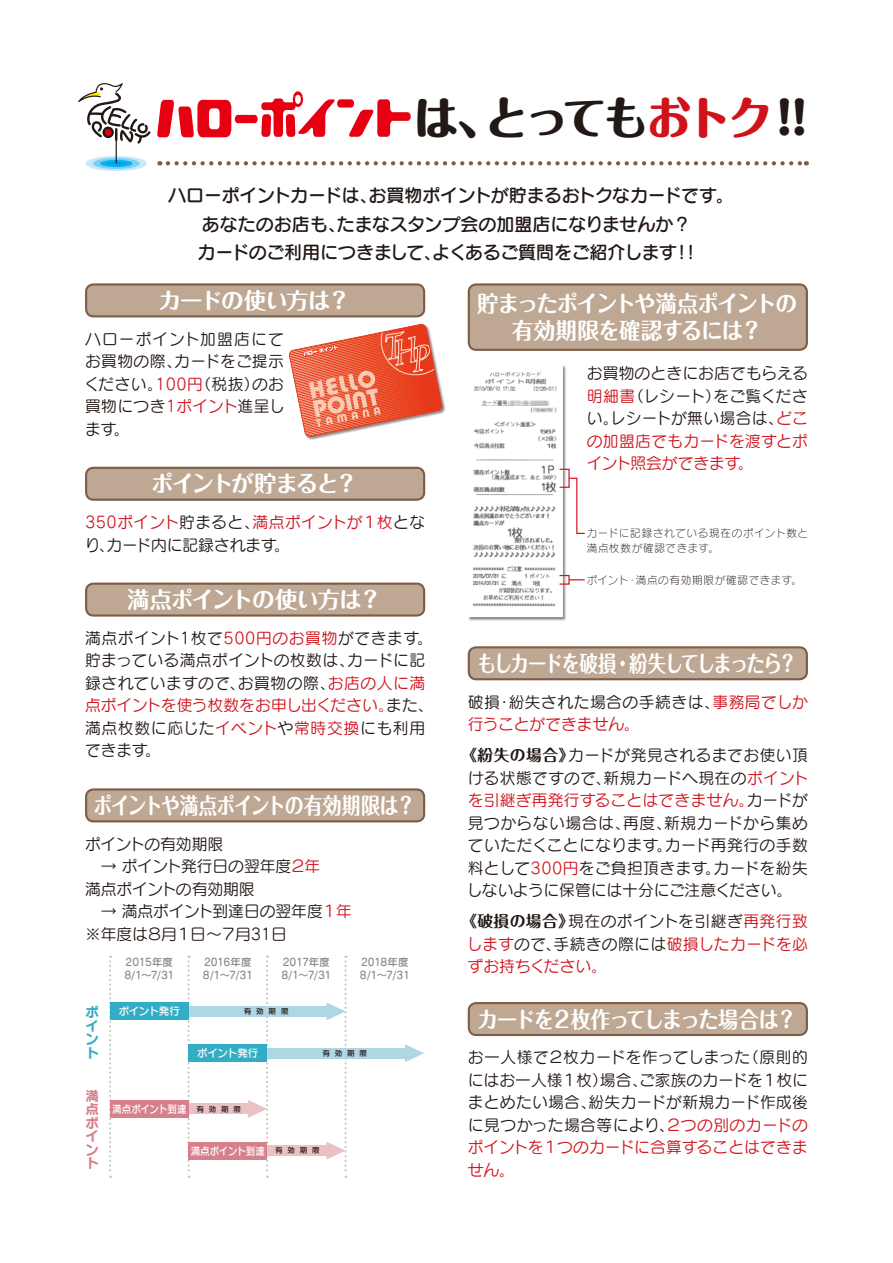
<style>
.page{position:relative;width:893px;height:1263px;background:#fff}
.page>*{position:absolute;margin:0;border:0;box-sizing:border-box;transform-origin:0 0}
.t1{font:800 45px "Maru Fo Pro";letter-spacing:-.09em;color:#221815}
.t2{font:700 22.5px/27px "Maru Fo Pro";letter-spacing:-.06em;color:#fff;text-align:center;scale:.96 1}
.t3{font:700 22.5px "Maru Fo Pro";letter-spacing:-.06em;color:#fff}
.t4{font:700 22.5px "Maru Fo Pro";letter-spacing:-.095em;color:#fff;scale:.82 1}
.t5{font:700 22.5px "Maru Fo Pro";letter-spacing:-.06em;color:#fff;scale:.84 1}
.t6{font:700 22.5px "Maru Fo Pro";letter-spacing:-.06em;color:#fff;scale:.9 1}
.t7{font:700 22.5px "Maru Fo Pro";letter-spacing:-.085em;color:#fff}
.t8{font:18px/28.5px "Seurat Pro DB";letter-spacing:-.01em;color:#221815;text-align:center}
.t9{font:15.75px/22.5px "Seurat Pro M";letter-spacing:.01em;color:#221815;text-align:justify}
.t10{font:15.75px/22.5px "Seurat Pro M";letter-spacing:.035em;color:#221815}
.t11{font:15.75px/22.5px "Seurat Pro M";letter-spacing:.03em;color:#d0121b}
.t12{font:13.5px/13.5px "Seurat Pro B";color:#d6808c;text-align:justify}
.t13{font:13.5px/13.5px "Seurat Pro B";color:#32adc6;text-align:justify}
.t14{font:10.5px/13.5px "Seurat Pro DB";letter-spacing:-.02em;color:#898989}
.t15{font:10.5px/15px "Seurat Pro L";letter-spacing:.065em;color:#221815}
.t16{font:10.5px "Seurat Pro DB";letter-spacing:-.02em;color:#fff;scale:.9 1}
.t17{font:10.5px "Seurat Pro DB";letter-spacing:-.02em;color:#fff}
.t18{font:7.5px "Seurat Pro DB";color:#221815}
.s1{color:#d0121b}
.s2{font-size:7.5px;color:#221815}
.s3{color:#221815}
.s4{font-family:"Maru Fo Pro";font-weight:700}
.s5{font-family:"Maru Fo Pro";font-weight:700;color:#221815}
</style>
<div class="page">
<svg style="left:109px;top:956px;width:2px;height:222px"></svg>
<svg style="left:187px;top:956px;width:3px;height:222px"></svg>
<svg style="left:157px;top:91px;width:254px;height:46px"></svg>
<div style="left:86px;top:156px;width:61px;height:15px;background:#c7e8fa;border-radius:50%"></div>
<svg style="left:93px;top:158px;width:47px;height:11px"></svg>
<div style="left:100px;top:160px;width:33px;height:7px;background:#00b4ed;border-radius:50%"></div>
<hr style="left:107px;top:162px;width:18px;height:3px;background:#00a0e9;border-radius:50%">
<hr style="left:116px;top:129px;width:1px;height:34px;background:#221815">
<svg style="left:78px;top:83px;width:73px;height:61px"></svg>
<div style="left:86px;top:284px;width:338px;height:32px;background:#bea894;border-radius:7px"></div>
<div style="left:85px;top:283px;width:340px;height:34px;border:2px solid #7e5c45;border-radius:7px"></div>
<div style="left:86px;top:468px;width:338px;height:32px;background:#bea894;border-radius:7px"></div>
<div style="left:85px;top:467px;width:340px;height:34px;border:2px solid #7e5c45;border-radius:7px"></div>
<div style="left:86px;top:584px;width:338px;height:31px;background:#bea894;border-radius:7px"></div>
<div style="left:85px;top:583px;width:340px;height:34px;border:2px solid #7e5c45;border-radius:7px"></div>
<div style="left:86px;top:789px;width:338px;height:32px;background:#bea894;border-radius:7px"></div>
<div style="left:85px;top:788px;width:340px;height:34px;border:2px solid #7e5c45;border-radius:7px"></div>
<div style="left:469px;top:1003px;width:338px;height:32px;background:#bea894;border-radius:7px"></div>
<div style="left:468px;top:1002px;width:340px;height:34px;border:2px solid #7e5c45;border-radius:7px"></div>
<div style="left:469px;top:647px;width:338px;height:32px;background:#bea894;border-radius:7px"></div>
<div style="left:468px;top:646px;width:340px;height:34px;border:2px solid #7e5c45;border-radius:7px"></div>
<div style="left:469px;top:284px;width:338px;height:66px;background:#bea894;border-radius:7px"></div>
<div style="left:468px;top:283px;width:340px;height:68px;border:2px solid #7e5c45;border-radius:7px"></div>
<div style="left:468px;top:365px;width:99px;height:256px;background:#221815;opacity:.5"></div>
<img style="left:468px;top:365px;width:95px;height:252px">
<div style="left:559px;top:469px;width:11px;height:19px;border:1px solid #d0121b"></div>
<div style="left:559px;top:575px;width:11px;height:10px;border:1px solid #d0121b"></div>
<svg style="left:568px;top:477px;width:17px;height:57px"></svg>
<svg style="left:569px;top:579px;width:16px;height:1px"></svg>
<div style="left:186px;top:1006px;width:145px;height:10px;background:#afd6e3"></div>
<div style="left:110px;top:1002px;width:79px;height:18px;background:#32adc6"></div>
<div style="left:265px;top:1048px;width:145px;height:10px;background:#afd6e3"></div>
<div style="left:189px;top:1044px;width:78px;height:18px;background:#32adc6"></div>
<svg style="left:405px;top:1044px;width:19px;height:18px"></svg>
<div style="left:186px;top:1104px;width:65px;height:10px;background:#eac2c5"></div>
<div style="left:110px;top:1100px;width:79px;height:18px;background:#d6808c"></div>
<svg style="left:248px;top:956px;width:20px;height:222px"></svg>
<div style="left:265px;top:1145px;width:65px;height:11px;background:#eac2c5"></div>
<div style="left:189px;top:1142px;width:78px;height:17px;background:#d6808c"></div>
<svg style="left:326px;top:956px;width:21px;height:222px"></svg>
<svg style="left:168px;top:161px;width:639px;height:4px"></svg>
<div style="left:290px;top:325px;width:156px;height:115px;background:#221815;opacity:.5"></div>
<svg style="left:289px;top:324px;width:153px;height:113px"></svg>
<h1 class="t1" style="left:414px;top:82px;width:396px">は、とっても<span class="s1">おトク</span>!!</h1>
<p class="t8" style="left:168px;top:180px;width:567px">ハローポイントカードは、お買物ポイントが貯まるおトクなカードです。あなたのお店も、たまなスタンプ会の加盟店になりませんか？<br>カードのご利用につきまして、よくあるご質問をご紹介します！！</p>
<h2 class="t3" style="left:158px;top:282px;width:194px">カードの使い方は？</h2>
<p class="t9" style="left:84px;top:327px;width:202px">ハローポイント加盟店にてお買物の際、カードをご提示ください。<span class="s1">100円</span>（税抜）のお買物につき<span class="s1">1ポイント</span>進呈します。</p>
<h2 class="t7" style="left:151px;top:466px;width:208px">ポイントが貯まると？</h2>
<p class="t9" style="left:85px;top:510px;width:342px"><span class="s1">350ポイント</span>貯まると、<span class="s1">満点ポイントが１枚</span>となり、カード内に記録されます。</p>
<h2 class="t3" style="left:127px;top:582px;width:256px">満点ポイントの使い方は？</h2>
<p class="t10" style="left:85px;top:626px;width:350px">満点ポイント1枚で<span class="s1">500円のお買物</span>ができます。貯まっている満点ポイントの枚数は、カードに記録されていますので、お買物の際、<span class="s1">お店の人に満点ポイントを使う枚数をお申し出ください。</span>また、満点枚数に応じた<span class="s1">イベント</span>や<span class="s1">常時交換</span>にも利用できます。</p>
<h2 class="t5" style="left:94px;top:787px;width:384px">ポイントや満点ポイントの有効期限は？</h2>
<p class="t9" style="left:85px;top:832px;width:268px;text-align:left">ポイントの有効期限<br>　→ ポイント発行日の翌年度<span class="s1">２年<br></span>満点ポイントの有効期限<br>　→ 満点ポイント到達日の翌年度<span class="s1">１年</span>※年度は８月１日〜７月31日</p>
<p class="t13" style="left:86px;top:1004px;width:14px">ポイント</p>
<p class="t12" style="left:86px;top:1088px;width:15px">満点ポイント</p>
<p class="t14" style="left:124px;top:955px;width:51px">2015年度<br>8/1〜7/31</p>
<p class="t14" style="left:203px;top:955px;width:51px">2016年度<br>8/1〜7/31</p>
<p class="t14" style="left:281px;top:955px;width:51px">2017年度<br>8/1〜7/31</p>
<p class="t14" style="left:360px;top:955px;width:51px">2018年度<br>8/1〜7/31</p>
<p class="t17" style="left:119px;top:1004px;width:63px">ポイント発行</p>
<p class="t18" style="left:229px;top:1006px;width:61px">　　有 効 期 限</p>
<p class="t17" style="left:197px;top:1046px;width:63px">ポイント発行</p>
<p class="t18" style="left:307px;top:1048px;width:61px">　　有 効 期 限</p>
<p class="t16" style="left:112px;top:1102px;width:145px">満点ポイント到達 <span class="s2">有 効 期 限</span></p>
<p class="t16" style="left:191px;top:1143px;width:145px">満点ポイント到達 <span class="s2">有 効 期 限</span></p>
<h2 class="t2" style="left:477px;top:288px;width:335px">貯まったポイントや満点ポイントの有効期限を確認するには？</h2>
<p class="t9" style="left:587px;top:361px;width:223px">お買物のときにお店でもらえる<span class="s1">明細書</span>（レシート）をご覧ください。レシートが無い場合は、<span class="s1">どこの加盟店でもカードを渡すとポイント照会ができます。</span></p>
<p class="t15" style="left:587px;top:525px;width:223px">カードに記録されている現在のポイント数と満点枚数が確認できます。</p>
<p class="t15" style="left:587px;top:572px;width:217px">ポイント・満点の有効期限が確認できます。</p>
<h2 class="t4" style="left:477px;top:645px;width:391px">もしカードを破損・紛失してしまったら？</h2>
<p class="t11" style="left:468px;top:690px;width:342px"><span class="s3">破損・紛失された場合の手続きは、</span>事務局でしか行うことができません。</p>
<p class="t9" style="left:467px;top:743px;width:343px;text-indent:-6px"><span class="s4">《紛失の場合》</span>カードが発見されるまでお使い頂ける状態ですので、新規カードへ現在の<span class="s1">ポイントを引継ぎ再発行することはできません。</span>カードが見つからない場合は、再度、新規カードから集めていただくことになります。カード再発行の手数料として<span class="s1">300円</span>をご負担頂きます。カードを紛失しないように保管には十分にご注意ください。</p>
<p class="t11" style="left:467px;top:909px;width:343px;text-align:justify;text-indent:-6px"><span class="s5">《破損の場合》</span><span class="s3">現在のポイントを引継ぎ</span>再発行致します<span class="s3">ので、手続きの際には</span>破損したカードを必ずお持ちください。</p>
<h2 class="t6" style="left:477px;top:1001px;width:356px">カードを２枚作ってしまった場合は？</h2>
<p class="t9" style="left:468px;top:1046px;width:342px">お一人様で２枚カードを作ってしまった（原則的にはお一人様１枚）場合、ご家族のカードを１枚にまとめたい場合、紛失カードが新規カード作成後に見つかった場合等により、<span class="s1">２つの別のカードのポイントを１つのカードに合算することはできません。</span></p>
</div>
